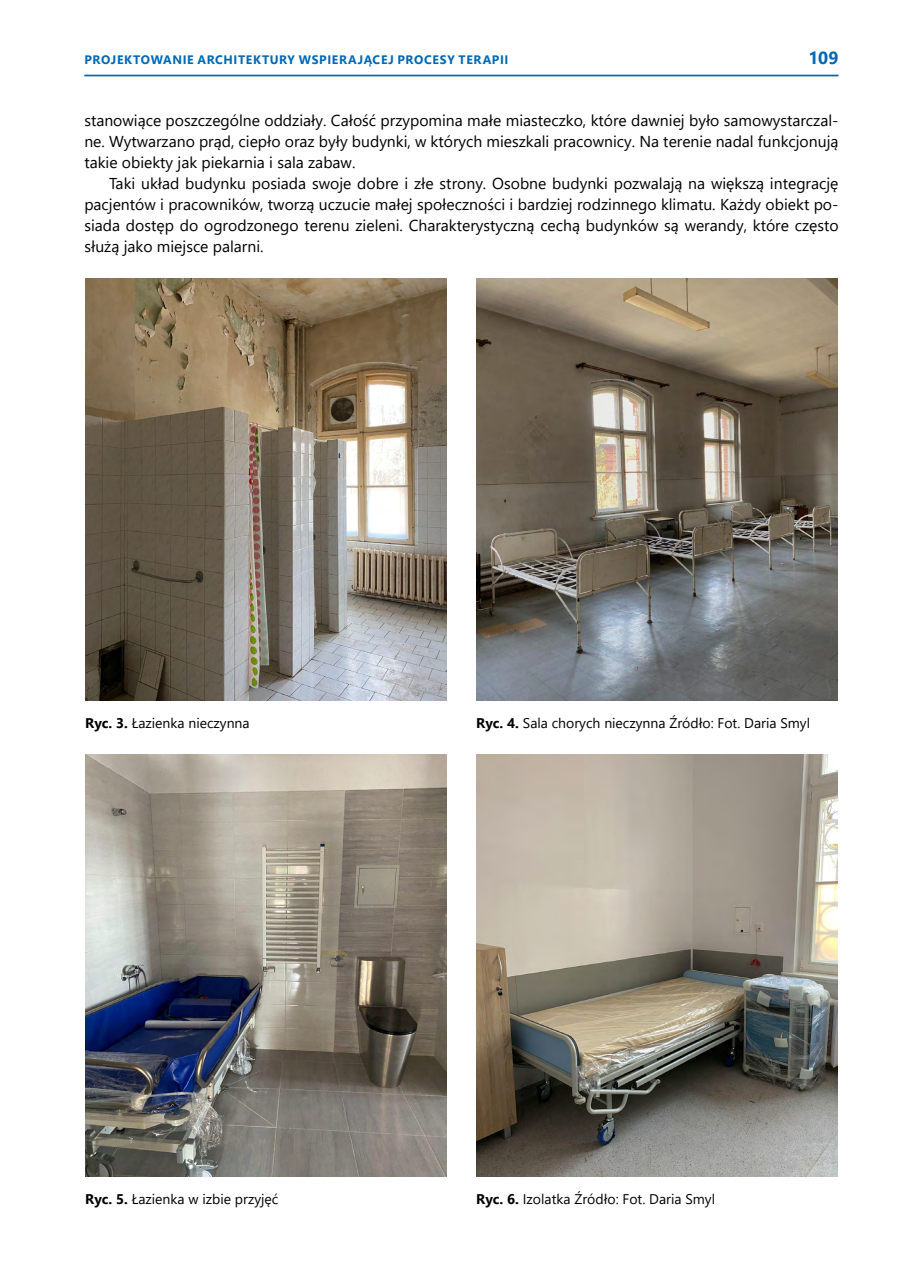
<style>
.page{position:relative;width:903px;height:1275px;background:#fff}
.page>*{position:absolute;margin:0;border:0;box-sizing:border-box;transform-origin:0 0}
.t1{font:700 17.5px "Segoe UI";color:#0068b4}
.t2{font:15.75px/21px "Segoe UI";color:#000;text-align:justify}
.t3{font:14px "Segoe UI";color:#000}
.t4{font:700 12.25px "Segoe UI";letter-spacing:.05em;color:#0068b4}
.s1{font-weight:700}
</style>
<div class="page">
<hr style="left:84px;top:75px;width:754px;height:1px;background:#0068b4">
<img style="left:85px;top:279px;width:361px;height:421px">
<img style="left:476px;top:279px;width:361px;height:421px">
<img style="left:85px;top:755px;width:361px;height:421px">
<img style="left:476px;top:755px;width:361px;height:421px">
<p class="t4" style="left:85px;top:49px;width:425px">PROJEKTOWAN IE ARCHITEKTURY WSPIERAJĄCEJ PROCESY TERAPII</p>
<p class="t1" style="left:808px;top:42px;width:31px">109</p>
<p class="t2" style="left:84px;top:109px;width:756px">stanowiące poszczególne oddziały. Całość przypomina małe miasteczko, które dawniej było samowystarczal&shy;ne. Wytwarzano prąd, ciepło oraz były budynki, w których mieszkali pracownicy. Na terenie nadal funkcjonują takie obiekty jak piekarnia i sala zabaw.</p>
<p class="t2" style="left:84px;top:172px;width:756px;text-indent:25px">Taki układ budynku posiada swoje dobre i złe strony. Osobne budynki pozwalają na większą integrację pacjentów i pracowników, tworzą uczucie małej społeczności i bardziej rodzinnego klimatu. Każdy obiekt po&shy;siada dostęp do ogrodzonego terenu zieleni. Charakterystyczną cechą budynków są werandy, które często służą jako miejsce palarni.</p>
<p class="t3" style="left:85px;top:710px;width:166px"><span class="s1">RYC. 3.</span> Łazienka nieczynna</p>
<p class="t3" style="left:476px;top:710px;width:335px"><span class="s1">RYC. 4.</span> Sala chorych nieczynna Źródło: Fot. Daria Smyl</p>
<p class="t3" style="left:85px;top:1186px;width:195px"><span class="s1">RYC. 5.</span> Łazienka w izbie przyjęć</p>
<p class="t3" style="left:476px;top:1186px;width:240px"><span class="s1">RYC. 6.</span> Izolatka Źródło: Fot. Daria Smyl</p>
</div>
